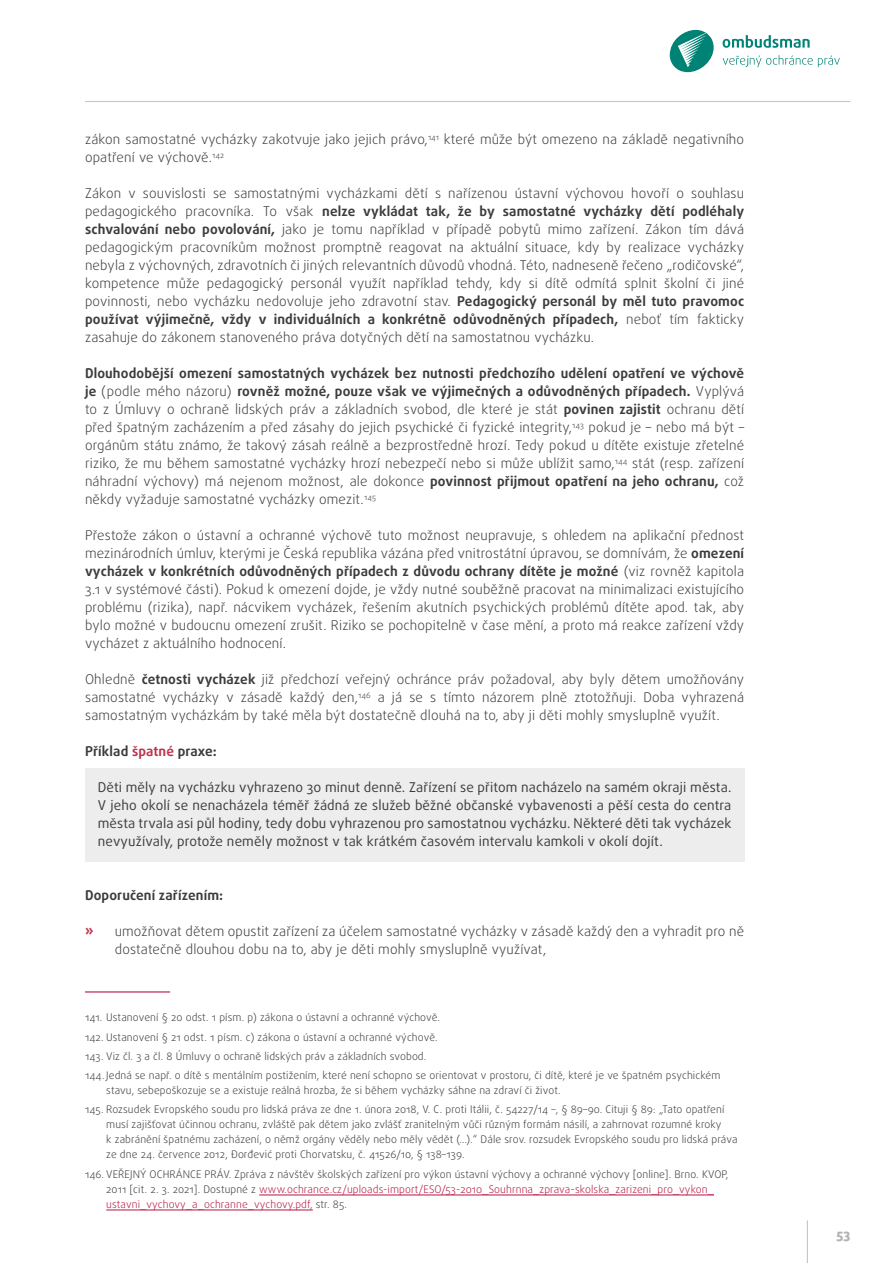
<style>
.page{position:relative;width:893px;height:1263px;background:#fff}
.page>*{position:absolute;margin:0;border:0;box-sizing:border-box;transform-origin:0 0}
.normal_text{font:300 13.5px/18px "Daxline Pro";letter-spacing:.01em;color:#3c3c3b;text-align:justify}
.box-spatny{font:13.5px/18px "Daxline Pro";letter-spacing:.01em;color:#3c3c3b;text-align:justify}
.normal_text-2{font:13.5px "Daxline Pro Bold 2";letter-spacing:.01em;color:#3c3c3b}
.t1{font:13.5px "Daxline Pro Extra Bold 2";color:#b3b2b2}
.t2{font:300 10.5px/15px "Daxline Pro";letter-spacing:.01em;color:#3c3c3b}
.s1{font-family:"Daxline Pro Bold 2";font-weight:400}
.s2{font-family:"Daxline Pro";font-weight:700;color:#be344f}
.s3{font-family:"Daxline Pro Light 2";font-weight:400}
.s4{color:#b81643}
</style>
<div class="page">
<hr style="left:807px;top:1220px;width:1px;height:43px;background:#c6c6c6">
<svg style="left:670px;top:30px;width:44px;height:42px"></svg>
<svg style="left:723px;top:35px;width:87px;height:13px"></svg>
<svg style="left:723px;top:55px;width:117px;height:12px"></svg>
<hr style="left:85px;top:101px;width:765px;height:1px;background:#c6c6c6">
<hr style="left:259px;top:1195px;width:455px;height:1px;background:#b81643">
<hr style="left:106px;top:1210px;width:207px;height:1px;background:#b81643">
<hr style="left:85px;top:991px;width:85px;height:1px;background:#b81643">
<div style="left:85px;top:769px;width:659px;height:93px;background:#ededed"></div>
<p class="normal_text" style="left:85px;top:130px;width:661px">zákon samostatné vycházky zakotvuje jako jejich právo,<sup>141</sup> které může být omezeno na základě negativního opatření ve výchově.<sup>142</sup></p>
<p class="normal_text" style="left:85px;top:184px;width:661px">Zákon v souvislosti se samostatnými vycházkami dětí s nařízenou ústavní výchovou hovoří o souhlasu pedagogického pracovníka. To však <span class="s1">nelze vykládat tak, že by samostatné vycházky dětí podléhaly schvalování nebo povolování,</span> jako je tomu například v případě pobytů mimo zařízení. Zákon tím dává pedagogickým pracovníkům možnost promptně reagovat na aktuální situace, kdy by realizace vycházky nebyla z výchovných, zdravotních či jiných relevantních důvodů vhodná. Této, nadneseně řečeno „rodičovské“, kompetence může pedagogický personál využít například tehdy, kdy si dítě odmítá splnit školní či jiné povinnosti, nebo vycházku nedovoluje jeho zdravotní stav. <span class="s1">Pedagogický personál by měl tuto pravomoc používat výjimečně, vždy v individuálních a konkrétně odůvodněných případech,</span> neboť tím fakticky zasahuje do zákonem stanoveného práva dotyčných dětí na samostatnou vycházku.</p>
<p class="normal_text" style="left:85px;top:364px;width:661px"><span class="s1">Dlouhodobější omezení samostatných vycházek bez nutnosti předchozího udělení opatření ve výchově je</span> (podle mého názoru) <span class="s1">rovněž možné, pouze však ve výjimečných a odůvodněných případech.</span> Vyplývá to z Úmluvy o ochraně lidských práv a základních svobod, dle které je stát <span class="s1">povinen zajistit</span> ochranu dětí před špatným zacházením a před zásahy do jejich psychické či fyzické integrity,<sup>143</sup> pokud je – nebo má být – orgánům státu známo, že takový zásah reálně a bezprostředně hrozí. Tedy pokud u dítěte existuje zřetelné riziko, že mu během samostatné vycházky hrozí nebezpečí nebo si může ublížit samo,<sup>144</sup> stát (resp. zařízení náhradní výchovy) má nejenom možnost, ale dokonce <span class="s1">povinnost přijmout opatření na jeho ochranu,</span> což někdy vyžaduje samostatné vycházky omezit.<sup>145</sup></p>
<p class="normal_text" style="left:85px;top:526px;width:661px">Přestože zákon o ústavní a ochranné výchově tuto možnost neupravuje, s ohledem na aplikační přednost mezinárodních úmluv, kterými je Česká republika vázána před vnitrostátní úpravou, se domnívám, že <span class="s1">omezení vycházek v konkrétních odůvodněných případech z důvodu ochrany dítěte je možné</span> (viz rovněž kapitola 3.1 v systémové části). Pokud k omezení dojde, je vždy nutné souběžně pracovat na minimalizaci existujícího problému (rizika), např. nácvikem vycházek, řešením akutních psychických problémů dítěte apod. tak, aby bylo možné v budoucnu omezení zrušit. Riziko se pochopitelně v čase mění, a proto má reakce zařízení vždy vycházet z aktuálního hodnocení.</p>
<p class="normal_text" style="left:85px;top:670px;width:661px">Ohledně <span class="s1">četnosti vycházek</span> již předchozí veřejný ochránce práv požadoval, aby byly dětem umožňovány samostatné vycházky v zásadě každý den,<sup>146</sup> a já se s tímto názorem plně ztotožňuji. Doba vyhrazená samostatným vycházkám by také měla být dostatečně dlouhá na to, aby ji děti mohly smysluplně využít.</p>
<p class="normal_text-2" style="left:85px;top:742px;width:133px">Příklad <span class="s2">špatné</span> praxe:</p>
<p class="box-spatny" style="left:98px;top:778px;width:635px">Děti měly na vycházku vyhrazeno 30 minut denně. Zařízení se přitom nacházelo na samém okraji města.<br>V jeho okolí se nenacházela téměř žádná ze služeb běžné občanské vybavenosti a pěší cesta do centra města trvala asi půl hodiny, tedy dobu vyhrazenou pro samostatnou vycházku. Některé děti tak vycházek nevyužívaly, protože neměly možnost v tak krátkém časovém intervalu kamkoli v okolí dojít.</p>
<p class="normal_text-2" style="left:85px;top:886px;width:140px">Doporučení zařízením:</p>
<p class="normal_text" style="left:115px;top:922px;width:631px">umožňovat dětem opustit zařízení za účelem samostatné vycházky v zásadě každý den a vyhradit pro ně dostatečně dlouhou dobu na to, aby je děti mohly smysluplně využívat,</p>
<p class="t2" style="left:85px;top:1010px;width:357px"><span class="s3">141.</span> Ustanovení § 20 odst. 1 písm. p) zákona o ústavní a ochranné výchově.</p>
<p class="t2" style="left:85px;top:1029px;width:354px"><span class="s3">142.</span> Ustanovení § 21 odst. 1 písm. c) zákona o ústavní a ochranné výchově.</p>
<p class="t2" style="left:85px;top:1049px;width:343px"><span class="s3">143.</span> Viz čl. 3 a čl. 8 Úmluvy o ochraně lidských práv a základních svobod.</p>
<p class="t2" style="left:106px;top:1068px;width:616px;text-indent:-21px"><span class="s3">144.</span> Jedná se např. o dítě s mentálním postižením, které není schopno se orientovat v prostoru, či dítě, které je ve špatném psychickém stavu, sebepoškozuje se a existuje reálná hrozba, že si během vycházky sáhne na zdraví či život.</p>
<p class="t2" style="left:106px;top:1102px;width:633px;text-indent:-21px"><span class="s3">145.</span> Rozsudek Evropského soudu pro lidská práva ze dne 1. února 2018, V. C. proti Itálii, č. 54227/14 –, § 89–90. Cituji § 89: „Tato opatření musí zajišťovat účinnou ochranu, zvláště pak dětem jako zvlášť zranitelným vůči různým formám násilí, a zahrnovat rozumné kroky<br>k zabránění špatnému zacházení, o němž orgány věděly nebo měly vědět (…).“ Dále srov. rozsudek Evropského soudu pro lidská práva ze dne 24. července 2012, Đorđević proti Chorvatsku, č. 41526/10, § 138–139.</p>
<p class="t2" style="left:106px;top:1166px;width:624px;text-indent:-21px"><span class="s3">146.</span> VEŘEJNÝ OCHRÁNCE PRÁV. Zpráva z návštěv školských zařízení pro výkon ústavní výchovy a ochranné výchovy [online]. Brno. KVOP,<br>2011 [cit. 2. 3. 2021]. Dostupné z <span class="s4">www.ochrance.cz/uploads‑import/ESO/53-2010_Souhrnna_zprava‑skolska_zarizeni_pro_vykon_ ustavni_vychovy_a_ochranne_vychovy.pdf,</span> str. 85.</p>
<p class="t1" style="left:836px;top:1225px;width:15px">53</p>
</div>
